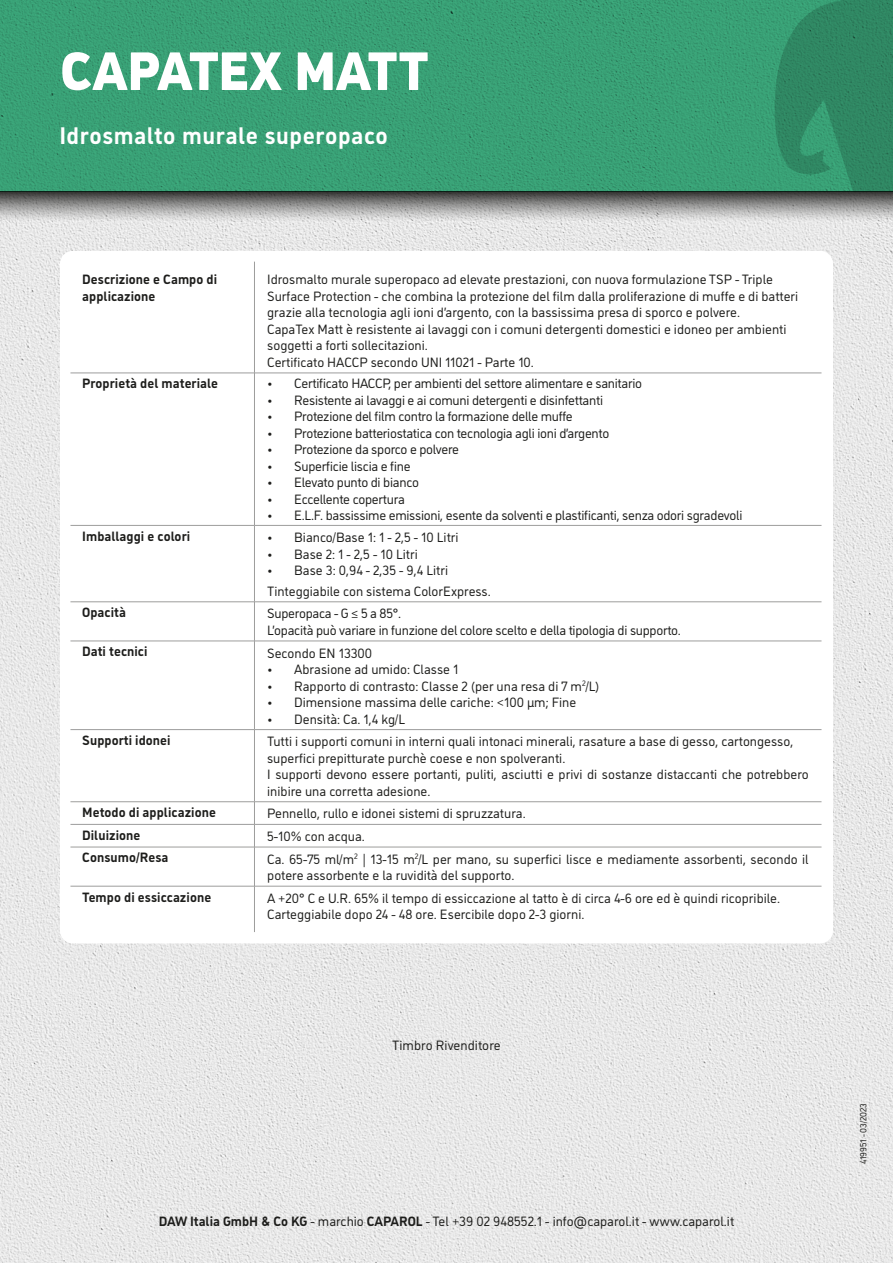
<style>
.page{position:relative;width:893px;height:1263px;background:#fff}
.page>*{position:absolute;margin:0;border:0;box-sizing:border-box;transform-origin:0 0}
.Headline_36{font:900 54px "CAP Elephant";letter-spacing:-.01em;color:#fff}
.Copy_10{font:700 24px "CAP Elephant";letter-spacing:.02em;color:#fff}
.t1{font:13.5px/16.5px "CAP Elephant";color:#1d1d1b}
.t2{font:13.5px "CAP Elephant";letter-spacing:-.02em;color:#1d1d1b}
.t3{font:700 13.5px/16.5px "CAP Elephant";letter-spacing:.005em;color:#1d1d1b}
.t4{font:9px "CAP Elephant";color:#1d1d1b}
.s1{font-weight:700}
</style>
<div class="page">
<img style="left:0;top:222px;width:893px;height:1041px">
<svg style="left:0;top:0;width:775px;height:191px;background:#389f74"></svg>
<svg style="left:775px;top:0;width:118px;height:191px;background:#318b66"></svg>
<div style="left:65px;top:256px;width:763px;height:682px;background:#fff;border-radius:8px"></div>
<hr style="left:254px;top:261px;width:1px;height:112px;background:#9d9d9c">
<hr style="left:69px;top:373px;width:185px;height:1px;background:#9d9d9c">
<hr style="left:254px;top:373px;width:567px;height:1px;background:#9d9d9c">
<hr style="left:254px;top:373px;width:1px;height:152px;background:#9d9d9c">
<hr style="left:69px;top:525px;width:185px;height:1px;background:#9d9d9c">
<hr style="left:254px;top:525px;width:567px;height:1px;background:#9d9d9c">
<hr style="left:254px;top:525px;width:1px;height:77px;background:#9d9d9c">
<hr style="left:69px;top:601px;width:185px;height:1px;background:#9d9d9c">
<hr style="left:254px;top:601px;width:567px;height:1px;background:#9d9d9c">
<hr style="left:254px;top:602px;width:1px;height:39px;background:#9d9d9c">
<hr style="left:69px;top:641px;width:185px;height:1px;background:#9d9d9c">
<hr style="left:254px;top:641px;width:567px;height:1px;background:#9d9d9c">
<hr style="left:254px;top:641px;width:1px;height:88px;background:#9d9d9c">
<hr style="left:69px;top:729px;width:185px;height:1px;background:#9d9d9c">
<hr style="left:254px;top:729px;width:567px;height:1px;background:#9d9d9c">
<hr style="left:254px;top:730px;width:1px;height:72px;background:#9d9d9c">
<hr style="left:69px;top:801px;width:185px;height:1px;background:#9d9d9c">
<hr style="left:254px;top:801px;width:567px;height:1px;background:#9d9d9c">
<hr style="left:69px;top:824px;width:185px;height:1px;background:#9d9d9c">
<hr style="left:254px;top:824px;width:567px;height:1px;background:#9d9d9c">
<svg style="left:254px;top:802px;width:1px;height:45px"></svg>
<hr style="left:69px;top:847px;width:185px;height:1px;background:#9d9d9c">
<hr style="left:254px;top:847px;width:567px;height:1px;background:#9d9d9c">
<hr style="left:254px;top:847px;width:1px;height:39px;background:#9d9d9c">
<hr style="left:69px;top:886px;width:185px;height:1px;background:#9d9d9c">
<hr style="left:254px;top:886px;width:567px;height:1px;background:#9d9d9c">
<hr style="left:254px;top:886px;width:1px;height:46px;background:#9d9d9c">
<div style="left:60px;top:251px;width:773px;height:692px;border:10px solid #fff;border-radius:8px"></div>
<svg style="left:0;top:191px;width:893px;height:31px;background:#949594"></svg>
<p class="Headline_36" style="left:61px;top:40px;width:370px">CAPATEX MATT</p>
<p class="Copy_10" style="left:60px;top:122px;width:330px">Idrosmalto murale superopaco</p>
<p class="t3" style="left:82px;top:271px;width:136px">Descrizione e Campo di applicazione</p>
<p class="t1" style="left:267px;top:271px;width:533px">Idrosmalto murale superopaco ad elevate prestazioni, con nuova formulazione TSP - Triple<br>Surface Protection - che combina la protezione del film dalla proliferazione di muffe e di batteri grazie alla tecnologia agli ioni d’argento, con la bassissima presa di sporco e polvere.</p>
<p class="t1" style="left:267px;top:321px;width:521px">CapaTex Matt è resistente ai lavaggi con i comuni detergenti domestici e idoneo per ambienti soggetti a forti sollecitazioni.</p>
<p class="t1" style="left:267px;top:354px;width:268px">Certificato HACCP secondo UNI 11021 - Parte 10.</p>
<p class="t3" style="left:82px;top:375px;width:137px">Proprietà del materiale</p>
<p class="t2" style="left:267px;top:376px;width:376px">• Certificato HACCP, per ambienti del settore alimentare e sanitario</p>
<p class="t2" style="left:267px;top:392px;width:337px">• Resistente ai lavaggi e ai comuni detergenti e disinfettanti</p>
<p class="t2" style="left:267px;top:409px;width:307px">• Protezione del film contro la formazione delle muffe</p>
<p class="t2" style="left:267px;top:425px;width:344px">• Protezione batteriostatica con tecnologia agli ioni d’argento</p>
<p class="t2" style="left:267px;top:442px;width:193px">• Protezione da sporco e polvere</p>
<p class="t2" style="left:267px;top:458px;width:145px">• Superficie liscia e fine</p>
<p class="t2" style="left:267px;top:475px;width:153px">• Elevato punto di bianco</p>
<p class="t2" style="left:267px;top:491px;width:139px">• Eccellente copertura</p>
<p class="t2" style="left:267px;top:508px;width:477px">• E.L.F. bassissime emissioni, esente da solventi e plastificanti, senza odori sgradevoli</p>
<p class="t3" style="left:82px;top:528px;width:109px">Imballaggi e colori</p>
<p class="t1" style="left:267px;top:529px;width:193px">• Bianco/Base 1: 1 - 2,5 - 10 Litri</p>
<p class="t1" style="left:267px;top:546px;width:152px">• Base 2: 1 - 2,5 - 10 Litri</p>
<p class="t1" style="left:267px;top:562px;width:182px">• Base 3: 0,94 - 2,35 - 9,4 Litri</p>
<p class="t1" style="left:267px;top:583px;width:225px">Tinteggiabile con sistema ColorExpress.</p>
<p class="t3" style="left:82px;top:604px;width:45px">Opacità</p>
<p class="t2" style="left:267px;top:606px;width:135px">Superopaca - G ≤ 5 a 85°.</p>
<p class="t2" style="left:267px;top:622px;width:415px">L’opacità può variare in funzione del colore scelto e della tipologia di supporto.</p>
<p class="t3" style="left:82px;top:643px;width:67px">Dati tecnici</p>
<p class="t1" style="left:267px;top:645px;width:106px">Secondo EN 13300</p>
<p class="t1" style="left:267px;top:661px;width:193px">• Abrasione ad umido: Classe 1</p>
<p class="t1" style="left:267px;top:678px;width:334px">• Rapporto di contrasto: Classe 2 (per una resa di 7 m<sup>2</sup>/L)</p>
<p class="t1" style="left:267px;top:694px;width:311px">• Dimensione massima delle cariche: &lt;100 μm; Fine</p>
<p class="t1" style="left:267px;top:711px;width:139px">• Densità: Ca. 1,4 kg/L</p>
<p class="t3" style="left:82px;top:732px;width:90px">Supporti idonei</p>
<p class="t1" style="left:267px;top:733px;width:528px">Tutti i supporti comuni in interni quali intonaci minerali, rasature a base di gesso, cartongesso,</p>
<p class="t1" style="left:267px;top:750px;width:300px">superfici prepitturate purchè coese e non spolveranti.</p>
<p class="t1" style="left:267px;top:766px;width:543px">I supporti devono essere portanti, puliti, asciutti e privi di sostanze distaccanti che potrebbero inibire una corretta adesione.</p>
<p class="t3" style="left:82px;top:804px;width:135px">Metodo di applicazione</p>
<p class="t1" style="left:267px;top:805px;width:260px">Pennello, rullo e idonei sistemi di spruzzatura.</p>
<p class="t3" style="left:82px;top:827px;width:60px">Diluizione</p>
<p class="t1" style="left:267px;top:828px;width:99px">5-10% con acqua.</p>
<p class="t3" style="left:82px;top:849px;width:88px">Consumo/Resa</p>
<p class="t1" style="left:267px;top:851px;width:543px">Ca. 65-75 ml/m<sup>2</sup> | 13-15 m<sup>2</sup>/L per mano, su superfici lisce e mediamente assorbenti, secondo il potere assorbente e la ruvidità del supporto.</p>
<p class="t3" style="left:82px;top:889px;width:130px">Tempo di essiccazione</p>
<p class="t1" style="left:267px;top:890px;width:514px">A +20° C e U.R. 65% il tempo di essiccazione al tatto è di circa 4-6 ore ed è quindi ricopribile.</p>
<p class="t1" style="left:267px;top:906px;width:319px">Carteggiabile dopo 24 - 48 ore. Esercibile dopo 2-3 giorni.</p>
<p class="t1" style="left:392px;top:1037px;width:110px">Timbro Rivenditore</p>
<p class="t1" style="left:159px;top:1213px;width:577px"><span class="s1">DAW Italia GmbH &amp; Co KG</span> - marchio <span class="s1">CAPAROL</span> - Tel +39 02 948552.1 - info@caparol.it - www.caparol.it</p>
<p class="t4" style="left:858px;top:1164px;width:62px;rotate:-90deg">419951 - 03/2023</p>
</div>
